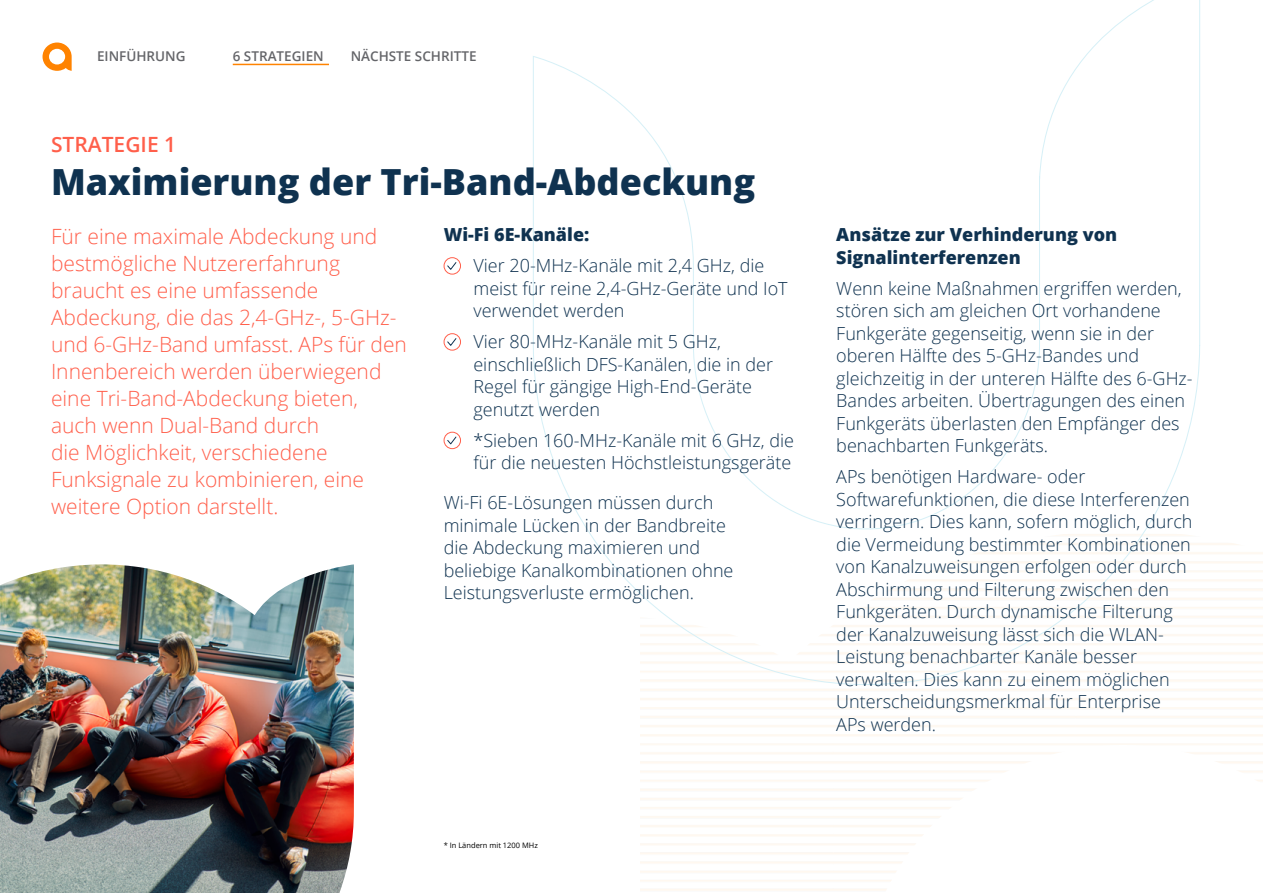
<style>
.page{position:relative;width:1263px;height:893px;background:#fff}
.page>*{position:absolute;margin:0;border:0;box-sizing:border-box;transform-origin:0 0}
.t1{font:800 36px "Open Sans";color:#0f3250}
.t2{font:300 21px/27px "Open Sans";color:#ff5f4b}
.t3{font:600 21px "Open Sans";color:#ff5f4b}
.t4{font:300 18px/22.5px "Open Sans";color:#0f3250}
.t5{font:800 18px/22.5px "Open Sans";color:#0f3250}
.t6{font:600 13.5px "Open Sans";color:#646569}
.t7{font:7.5px "Open Sans";color:#000}
</style>
<div class="page">
<svg style="left:533px;top:0;width:667px;height:685px"></svg>
<div style="left:444px;top:257px;width:17px;height:17px;border:1px solid #ff5f4b;border-radius:50%"></div>
<svg style="left:447px;top:262px;width:10px;height:9px"></svg>
<div style="left:444px;top:333px;width:17px;height:17px;border:1px solid #ff5f4b;border-radius:50%"></div>
<svg style="left:447px;top:338px;width:10px;height:9px"></svg>
<div style="left:444px;top:432px;width:17px;height:17px;border:1px solid #ff5f4b;border-radius:50%"></div>
<svg style="left:447px;top:436px;width:10px;height:9px"></svg>
<svg style="left:43px;top:43px;width:29px;height:28px"></svg>
<hr style="left:233px;top:64px;width:96px;height:1px;background:#ff8300">
<img style="left:0;top:564px;width:354px;height:329px">
<p class="t6" style="left:97px;top:47px;width:90px">EINFÜHRUNG</p>
<p class="t6" style="left:233px;top:47px;width:93px">6 STRATEGIEN</p>
<p class="t6" style="left:351px;top:47px;width:127px">NÄCHSTE SCHRITTE</p>
<p class="t3" style="left:51px;top:130px;width:127px">STRATEGIE 1</p>
<h1 class="t1" style="left:51px;top:155px;width:706px">Maximierung der Tri-Band-Abdeckung</h1>
<p class="t2" style="left:51px;top:222px;width:357px">Für eine maximale Abdeckung und bestmögliche Nutzererfahrung braucht es eine umfassende<br>Abdeckung, die das 2,4-GHz-, 5-GHz&shy;und 6-GHz-Band umfasst. APs für den<br>Innenbereich werden überwiegend eine Tri-Band-Abdeckung bieten, auch wenn Dual-Band durch<br>die Möglichkeit, verschiedene<br>Funksignale zu kombinieren, eine weitere Option darstellt.</p>
<p class="t5" style="left:444px;top:223px;width:147px">Wi-Fi 6E-Kanäle:</p>
<p class="t4" style="left:473px;top:254px;width:316px">Vier 20-MHz-Kanäle mit 2,4 GHz, die meist für reine 2,4-GHz-Geräte und IoT verwendet werden</p>
<p class="t4" style="left:473px;top:330px;width:301px">Vier 80-MHz-Kanäle mit 5 GHz, einschließlich DFS-Kanälen, die in der<br>Regel für gängige High-End-Geräte genutzt werden</p>
<p class="t4" style="left:473px;top:429px;width:322px">*Sieben 160-MHz-Kanäle mit 6 GHz, die für die neuesten Höchstleistungsgeräte</p>
<p class="t4" style="left:444px;top:491px;width:291px">Wi-Fi 6E-Lösungen müssen durch minimale Lücken in der Bandbreite die Abdeckung maximieren und beliebige Kanalkombinationen ohne Leistungsverluste ermöglichen.</p>
<p class="t5" style="left:836px;top:223px;width:282px">Ansätze zur Verhinderung von<br>Signalinterferenzen</p>
<p class="t4" style="left:836px;top:277px;width:358px">Wenn keine Maßnahmen ergriffen werden, stören sich am gleichen Ort vorhandene Funkgeräte gegenseitig, wenn sie in der oberen Hälfte des 5-GHz-Bandes und gleichzeitig in der unteren Hälfte des 6-GHz-Bandes arbeiten. Übertragungen des einen Funkgeräts überlasten den Empfänger des benachbarten Funkgeräts.</p>
<p class="t4" style="left:836px;top:465px;width:358px">APs benötigen Hardware- oder Softwarefunktionen, die diese Interferenzen verringern. Dies kann, sofern möglich, durch die Vermeidung bestimmter Kombinationen von Kanalzuweisungen erfolgen oder durch Abschirmung und Filterung zwischen den Funkgeräten. Durch dynamische Filterung der Kanalzuweisung lässt sich die WLAN-Leistung benachbarter Kanäle besser verwalten. Dies kann zu einem möglichen Unterscheidungsmerkmal für Enterprise APs werden.</p>
<p class="t7" style="left:444px;top:840px;width:96px">* In Ländern mit 1200 MHz</p>
</div>
